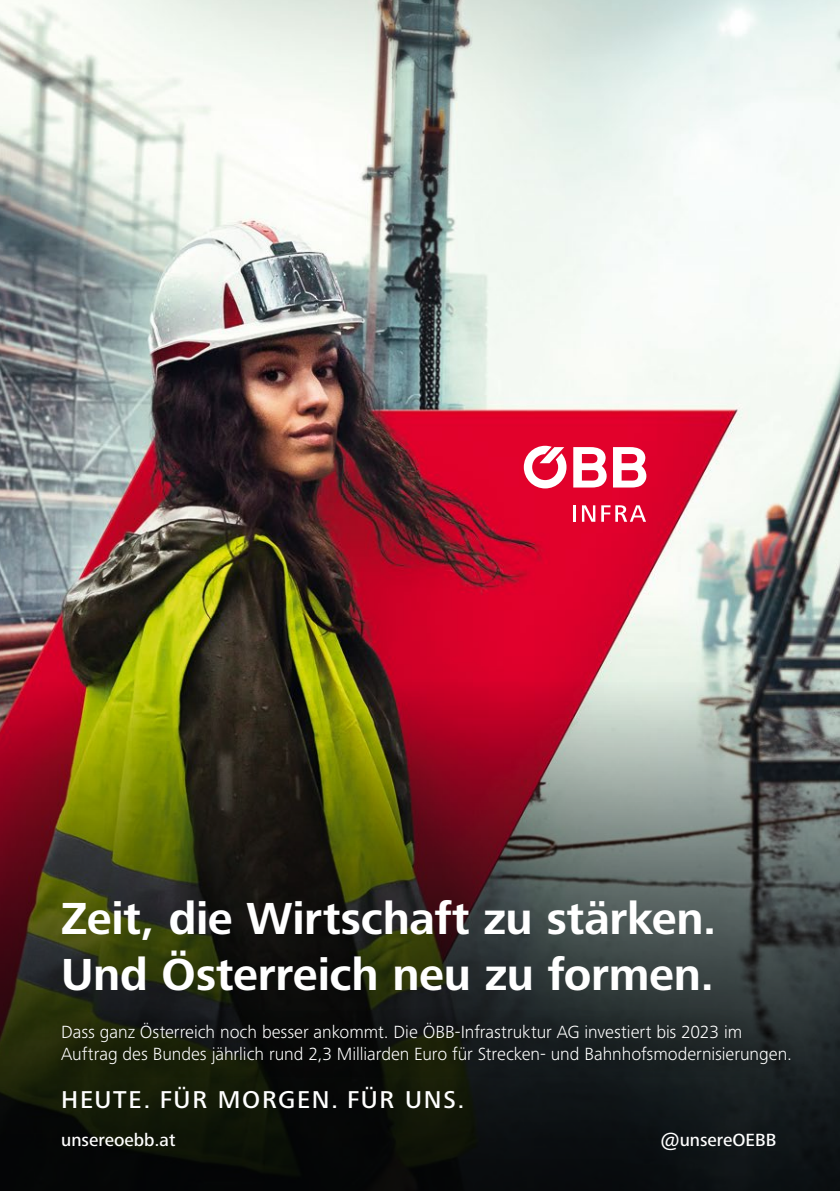
<style>
.page{position:relative;width:840px;height:1191px;background:#fff}
.page>*{position:absolute;margin:0;border:0;box-sizing:border-box;transform-origin:0 0}
.t1{font:700 46.6px/56.6px "Frutiger Next Pro";letter-spacing:-.01em;color:#fff}
.t2{font:500 25.2px "Frutiger Next Pro";letter-spacing:.07em;color:#fff}
.t3{font:300 18.2px/22px "Frutiger Next Pro";letter-spacing:-.005em;color:#fff}
.t4{font:500 18.2px "Frutiger Next Pro";color:#fff}
</style>
<div class="page">
<img style="left:0;top:0;width:839px;height:682px">
<svg style="left:0;top:682px;width:839px;height:509px;background:#44392b"></svg>
<svg style="left:44px;top:1007px;width:760px;height:73px;background:#161c16"></svg>
<svg style="left:612px;top:447px;width:34px;height:40px"></svg>
<svg style="left:573px;top:447px;width:33px;height:40px"></svg>
<svg style="left:523px;top:446px;width:43px;height:42px"></svg>
<svg style="left:573px;top:505px;width:2px;height:17px"></svg>
<svg style="left:581px;top:505px;width:14px;height:17px"></svg>
<svg style="left:601px;top:505px;width:44px;height:17px"></svg>
<h1 class="t1" style="left:61px;top:889px;width:656px">Zeit, die Wirtschaft zu stärken.<br>Und Österreich neu zu formen.</h1>
<p class="t3" style="left:61px;top:1021px;width:731px">Dass ganz Österreich noch besser ankommt. Die ÖBB-Infrastruktur AG investiert bis 2023 im<br>Auftrag des Bundes jährlich rund 2,3 Milliarden Euro für Strecken- und Bahnhofsmodernisierungen.</p>
<h2 class="t2" style="left:61px;top:1085px;width:405px">HEUTE. FÜR MORGEN. FÜR UNS.</h2>
<p class="t4" style="left:61px;top:1129px;width:116px">unsereoebb.at</p>
<p class="t4" style="left:660px;top:1129px;width:117px">@unsereOEBB</p>
</div>
